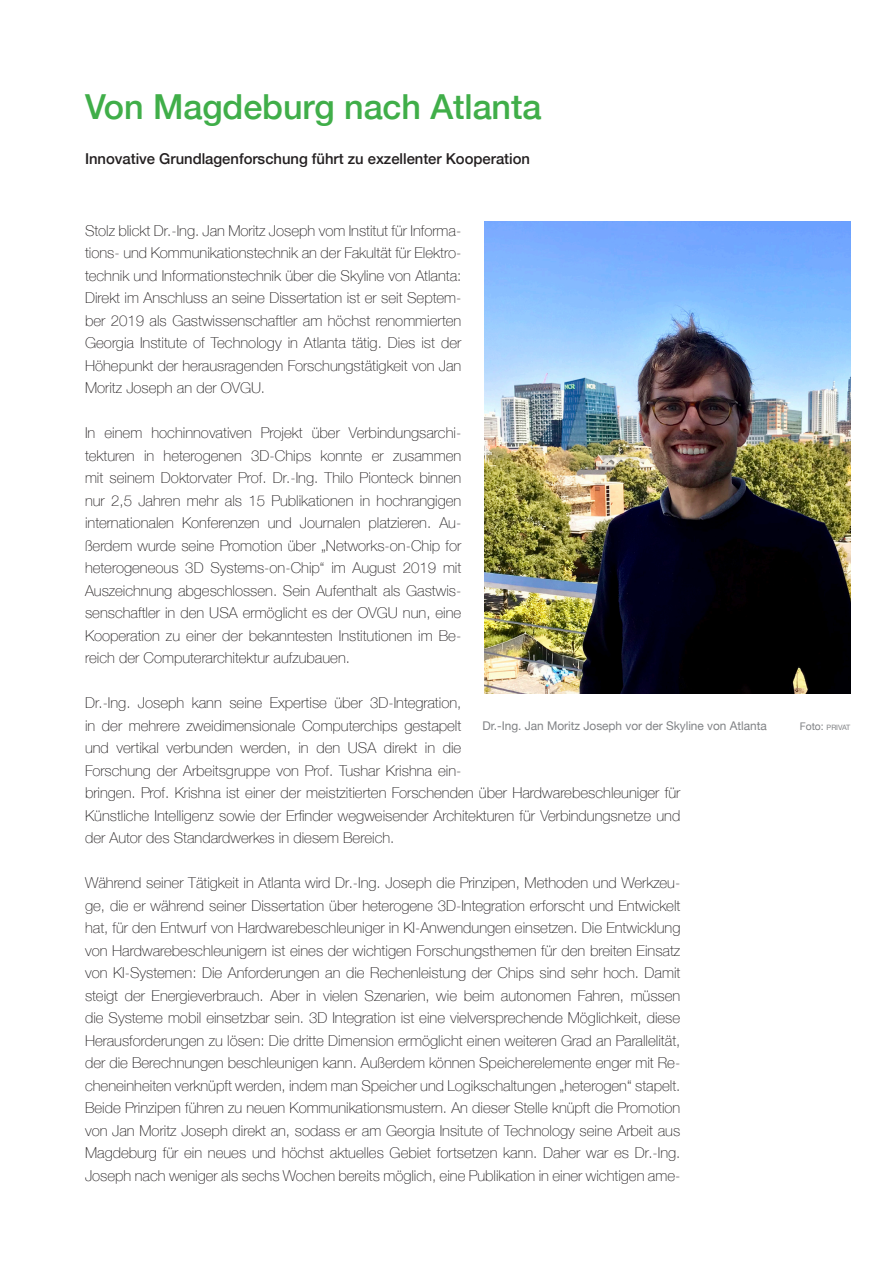
<style>
.page{position:relative;width:893px;height:1263px;background:#fff}
.page>*{position:absolute;margin:0;border:0;box-sizing:border-box;transform-origin:0 0}
.Fließtext_ohne_Einzu{font:500 34.5px "Helvetica Neue";color:#40ae49}
.Fließtext_ohne_Einzu-2{font:100 15px/22.5px "Helvetica Neue";color:#231f20;text-align:justify}
.Fließtext_ohne_Einzu-3{font:500 15px "Helvetica Neue";color:#231f20}
.Fließtext_ohne_Einzu-4{font:12px "Helvetica Neue";color:#808285}
.Fließtext_ohne_Einzu-5{font:7.35px "Helvetica Neue";letter-spacing:-.005em;color:#808285}
.s1{font-size:10.5px}
</style>
<div class="page">
<img style="left:485px;top:221px;width:365px;height:472px">
<p class="Fließtext_ohne_Einzu" style="left:85px;top:79px;width:458px">Von Magdeburg nach Atlanta</p>
<p class="Fließtext_ohne_Einzu-3" style="left:85px;top:146px;width:446px">Innovative Grundlagenforschung führt zu exzellenter Kooperation</p>
<p class="Fließtext_ohne_Einzu-2" style="left:85px;top:218px;width:378px">Stolz blickt Dr.-Ing. Jan Moritz Joseph vom Institut für Informa&shy;tions- und Kommunikationstechnik an der Fakultät für Elektro&shy;technik und Informationstechnik über die Skyline von Atlanta:<br>Direkt im Anschluss an seine Dissertation ist er seit Septem&shy;ber 2019 als Gastwissenschaftler am höchst renommierten Georgia Institute of Technology in Atlanta tätig. Dies ist der Höhepunkt der herausragenden Forschungstätigkeit von Jan Moritz Joseph an der OVGU.</p>
<p class="Fließtext_ohne_Einzu-2" style="left:85px;top:421px;width:378px">In einem hochinnovativen Projekt über Verbindungsarchi&shy;tekturen in heterogenen 3D-Chips konnte er zusammen mit seinem Doktorvater Prof. Dr.-Ing. Thilo Pionteck binnen nur 2,5 Jahren mehr als 15 Publikationen in hochrangigen internationalen Konferenzen und Journalen platzieren. Au&shy;ßerdem wurde seine Promotion über „Networks-on-Chip for heterogeneous 3D Systems-on-Chip“ im August 2019 mit Auszeichnung abgeschlossen. Sein Aufenthalt als Gastwis&shy;senschaftler in den USA ermöglicht es der OVGU nun, eine Kooperation zu einer der bekanntesten Institutionen im Be&shy;reich der Computerarchitektur aufzubauen.</p>
<p class="Fließtext_ohne_Einzu-2" style="left:85px;top:691px;width:597px;text-align:left">Dr.-Ing. Joseph kann seine Expertise über 3D-Integration,<br>in der mehrere zweidimensionale Computerchips gestapelt<br>und vertikal verbunden werden, in den USA direkt in die<br>Forschung der Arbeitsgruppe von Prof. Tushar Krishna ein-<br>bringen. Prof. Krishna ist einer der meistzitierten Forschenden über Hardwarebeschleuniger für Künstliche Intelligenz sowie der Erfinder wegweisender Architekturen für Verbindungsnetze und der Autor des Standardwerkes in diesem Bereich.</p>
<p class="Fließtext_ohne_Einzu-2" style="left:85px;top:871px;width:597px">Während seiner Tätigkeit in Atlanta wird Dr.-Ing. Joseph die Prinzipen, Methoden und Werkzeu&shy;ge, die er während seiner Dissertation über heterogene 3D-Integration erforscht und Entwickelt hat, für den Entwurf von Hardwarebeschleuniger in KI-Anwendungen einsetzen. Die Entwicklung von Hardwarebeschleunigern ist eines der wichtigen Forschungsthemen für den breiten Einsatz von KI-Systemen: Die Anforderungen an die Rechenleistung der Chips sind sehr hoch. Damit steigt der Energieverbrauch. Aber in vielen Szenarien, wie beim autonomen Fahren, müssen die Systeme mobil einsetzbar sein. 3D Integration ist eine vielversprechende Möglichkeit, diese Herausforderungen zu lösen: Die dritte Dimension ermöglicht einen weiteren Grad an Parallelität, der die Berechnungen beschleunigen kann. Außerdem können Speicherelemente enger mit Re&shy;cheneinheiten verknüpft werden, indem man Speicher und Logikschaltungen „heterogen“ stapelt.<br>Beide Prinzipen führen zu neuen Kommunikationsmustern. An dieser Stelle knüpft die Promotion von Jan Moritz Joseph direkt an, sodass er am Georgia Insitute of Technology seine Arbeit aus Magdeburg für ein neues und höchst aktuelles Gebiet fortsetzen kann. Daher war es Dr.-Ing.<br>Joseph nach weniger als sechs Wochen bereits möglich, eine Publikation in einer wichtigen ame-</p>
<p class="Fließtext_ohne_Einzu-4" style="left:483px;top:717px;width:286px">Dr.-Ing. Jan Moritz Joseph vor der Skyline von Atlanta</p>
<p class="Fließtext_ohne_Einzu-5" style="left:800px;top:722px;width:52px"><span class="s1">Foto:</span> PRIVAT</p>
</div>
